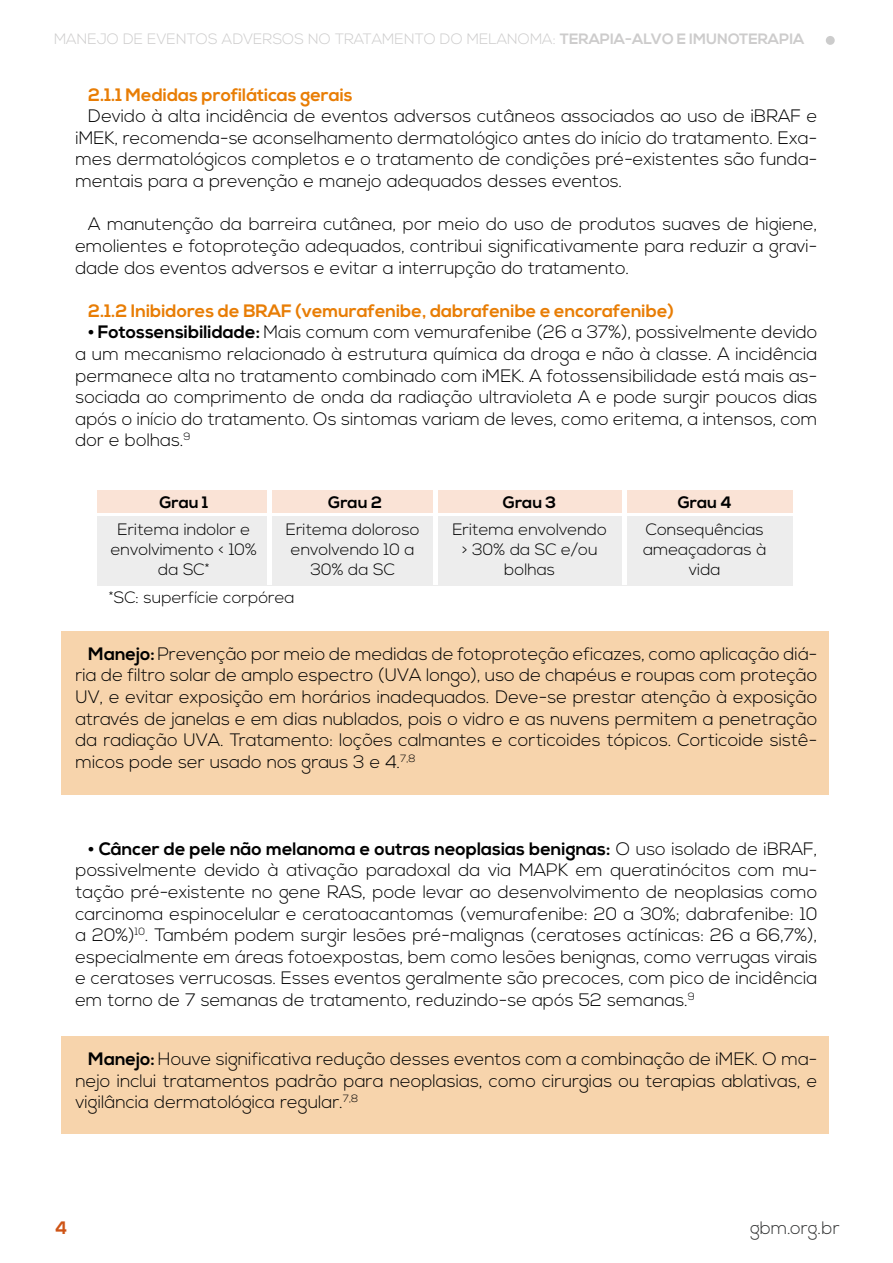
<style>
.page{position:relative;width:893px;height:1263px;background:#fff}
.page>*{position:absolute;margin:0;border:0;box-sizing:border-box;transform-origin:0 0}
.t1{font:300 18px/21.6px "Nexa";color:#000;text-align:justify}
.t2{font:700 18px "Nexa";color:#e87d05}
.t3{font:300 18px "Nexa";color:#303131}
.t4{font:700 18px "Nexa";color:#ce5416}
.t5{font:300 16.5px/19.8px "Nexa";color:#000;text-align:center}
.t6{font:700 16.5px "Nexa";color:#000}
.t7{font:300 15px "Nexa";color:#cdcccc}
.s1{font-weight:700}
</style>
<div class="page">
<div style="left:826px;top:36px;width:9px;height:9px;background:#ccc;border-radius:50%"></div>
<div style="left:62px;top:631px;width:767px;height:164px;background:#f7d4ac"></div>
<div style="left:62px;top:1036px;width:767px;height:98px;background:#f7d4ac"></div>
<div style="left:98px;top:490px;width:695px;height:23px;background:#fae3d6"></div>
<div style="left:98px;top:516px;width:695px;height:69px;background:#ededed"></div>
<div style="left:267px;top:490px;width:5px;height:95px;background:#fff"></div>
<hr style="left:433px;top:490px;width:4px;height:95px;background:#fff">
<hr style="left:623px;top:490px;width:4px;height:95px;background:#fff">
<p class="t7" style="left:54px;top:30px;width:752px">MANEJO DE EVENTOS ADVERSOS NO TRATAMENTO DO MELANOMA: <span class="s1">TERAPIA-ALVO E IMUNOTERAPIA</span></p>
<p class="t2" style="left:88px;top:84px;width:266px">2.1.1 Medidas profiláticas gerais</p>
<p class="t1" style="left:75px;top:106px;width:744px;text-indent:13px">Devido à alta incidência de eventos adversos cutâneos associados ao uso de iBRAF e iMEK, recomenda-se aconselhamento dermatológico antes do início do tratamento. Exa&shy;mes dermatológicos completos e o tratamento de condições pré-existentes são funda&shy;mentais para a prevenção e manejo adequados desses eventos.</p>
<p class="t1" style="left:75px;top:214px;width:743px;text-indent:13px">A manutenção da barreira cutânea, por meio do uso de produtos suaves de higiene, emolientes e fotoproteção adequados, contribui significativamente para reduzir a gravi&shy;dade dos eventos adversos e evitar a interrupção do tratamento.</p>
<p class="t2" style="left:88px;top:300px;width:587px">2.1.2 Inibidores de BRAF (vemurafenibe, dabrafenibe e encorafenibe)</p>
<p class="t1" style="left:75px;top:322px;width:743px;text-indent:13px"><span class="s1">• Fotossensibilidade:</span> Mais comum com vemurafenibe (26 a 37%), possivelmente devido a um mecanismo relacionado à estrutura química da droga e não à classe. A incidência permanece alta no tratamento combinado com iMEK. A fotossensibilidade está mais as&shy;sociada ao comprimento de onda da radiação ultravioleta A e pode surgir poucos dias após o início do tratamento. Os sintomas variam de leves, como eritema, a intensos, com dor e bolhas.<sup>9</sup></p>
<p class="t6" style="left:159px;top:492px;width:50px">Grau 1</p>
<p class="t6" style="left:328px;top:492px;width:55px">Grau 2</p>
<p class="t6" style="left:503px;top:492px;width:55px">Grau 3</p>
<p class="t6" style="left:678px;top:492px;width:56px">Grau 4</p>
<p class="t5" style="left:111px;top:520px;width:148px">Eritema indolor e envolvimento &lt; 10% da SC*</p>
<p class="t5" style="left:286px;top:520px;width:135px">Eritema doloroso envolvendo 10 a<br>30% da SC</p>
<p class="t5" style="left:643px;top:520px;width:125px">Consequências ameaçadoras à vida</p>
<p class="t5" style="left:452px;top:520px;width:156px">Eritema envolvendo &gt; 30% da SC e/ou bolhas</p>
<p class="t5" style="left:109px;top:588px;width:187px">*SC: superfície corpórea</p>
<p class="t1" style="left:75px;top:644px;width:744px;text-indent:13px"><span class="s1">Manejo:</span> Prevenção por meio de medidas de fotoproteção eficazes, como aplicação diá&shy;ria de filtro solar de amplo espectro (UVA longo), uso de chapéus e roupas com proteção UV, e evitar exposição em horários inadequados. Deve-se prestar atenção à exposição através de janelas e em dias nublados, pois o vidro e as nuvens permitem a penetração da radiação UVA. Tratamento: loções calmantes e corticoides tópicos. Corticoide sistê&shy;micos pode ser usado nos graus 3 e 4.<sup>7,8</sup></p>
<p class="t1" style="left:75px;top:839px;width:744px;text-indent:13px"><span class="s1">• Câncer de pele não melanoma e outras neoplasias benignas:</span> O uso isolado de iBRAF, possivelmente devido à ativação paradoxal da via MAPK em queratinócitos com mu&shy;tação pré-existente no gene RAS, pode levar ao desenvolvimento de neoplasias como carcinoma espinocelular e ceratoacantomas (vemurafenibe: 20 a 30%; dabrafenibe: 10 a 20%)<sup>10</sup>. Também podem surgir lesões pré-malignas (ceratoses actínicas: 26 a 66,7%), especialmente em áreas fotoexpostas, bem como lesões benignas, como verrugas virais e ceratoses verrucosas. Esses eventos geralmente são precoces, com pico de incidência em torno de 7 semanas de tratamento, reduzindo-se após 52 semanas.<sup>9</sup></p>
<p class="t1" style="left:75px;top:1049px;width:744px;text-indent:13px"><span class="s1">Manejo:</span> Houve significativa redução desses eventos com a combinação de iMEK. O ma&shy;nejo inclui tratamentos padrão para neoplasias, como cirurgias ou terapias ablativas, e vigilância dermatológica regular.<sup>7,8</sup></p>
<p class="t4" style="left:55px;top:1217px;width:14px">4</p>
<p class="t3" style="left:750px;top:1217px;width:91px">gbm.org.br</p>
</div>
